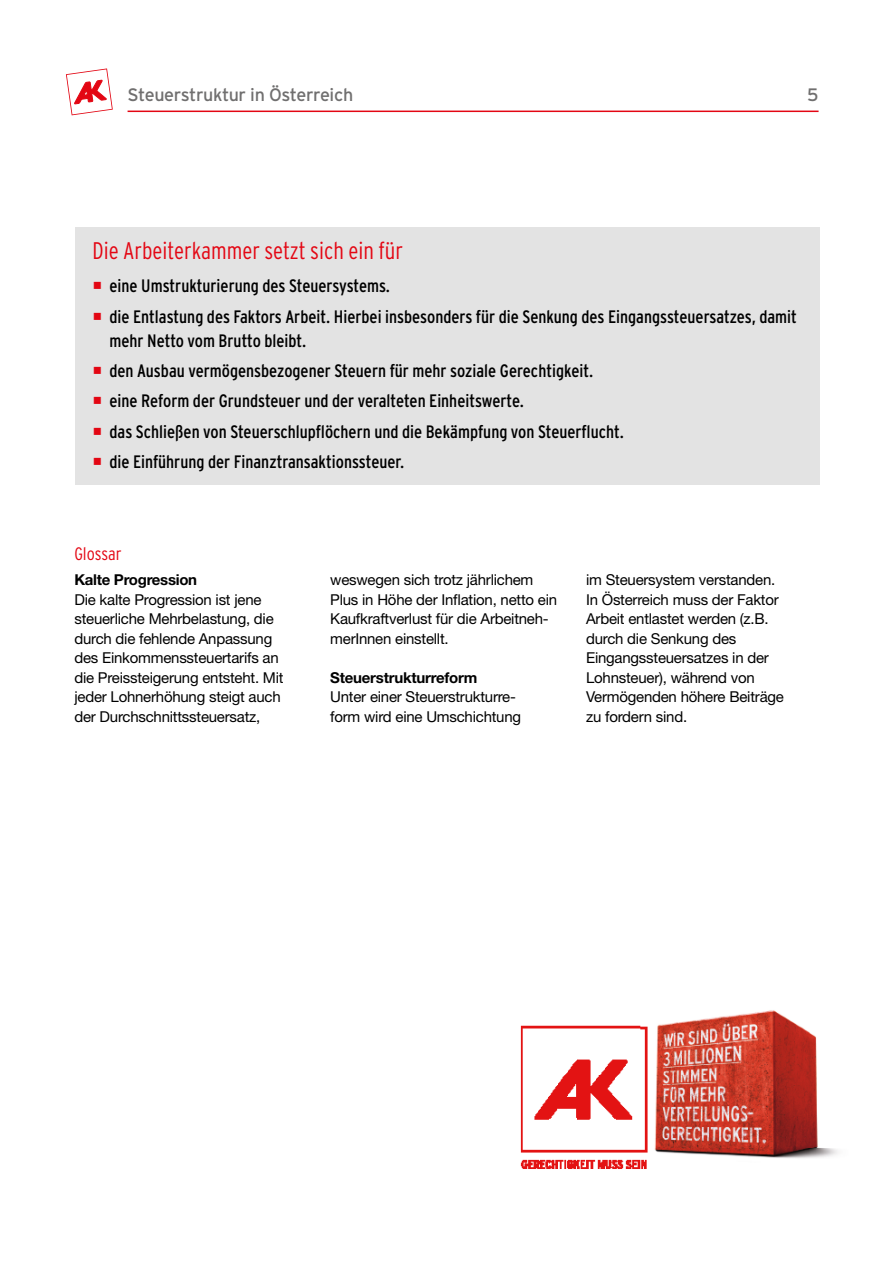
<style>
.page{position:relative;width:893px;height:1263px;background:#fff}
.page>*{position:absolute;margin:0;border:0;box-sizing:border-box;transform-origin:0 0}
.t1{font:300 condensed 24px "Interstate";color:#e30613}
.t2{font:condensed 18px/24px "Interstate";color:#000}
.t3{font:18px "Interstate";letter-spacing:-.02em;color:#706f6f}
.t4{font:300 condensed 18px "Interstate";color:#e30613}
.t5{font:15px/19.5px "Helvetica Neue LT Pro";letter-spacing:-.015em;color:#000}
.t6{font:700 15px "Helvetica Neue LT Pro";letter-spacing:-.015em;color:#000}
.s1{color:#e30613}
</style>
<div class="page">
<hr style="left:128px;top:111px;width:691px;height:1px;background:#e30613">
<svg style="left:66px;top:68px;width:47px;height:47px"></svg>
<div style="left:75px;top:227px;width:745px;height:258px;background:#e3e3e3"></div>
<img style="left:520px;top:1010px;width:318px;height:159px">
<p class="t3" style="left:128px;top:84px;width:227px">Steuerstruktur in Österreich</p>
<p class="t3" style="left:807px;top:84px;width:13px">5</p>
<h1 class="t1" style="left:92px;top:237px;width:312px">Die Arbeiterkammer setzt sich ein für</h1>
<p class="t2" style="left:92px;top:274px;width:299px"><span class="s1">○</span> eine Umstrukturierung des Steuersystems.</p>
<p class="t2" style="left:109px;top:304px;width:689px;text-indent:-17px"><span class="s1">○</span> die Entlastung des Faktors Arbeit. Hierbei insbesonders für die Senkung des Eingangssteuersatzes, damit mehr Netto vom Brutto bleibt.</p>
<p class="t2" style="left:92px;top:358px;width:502px"><span class="s1">○</span> den Ausbau vermögensbezogener Steuern für mehr soziale Gerechtigkeit.</p>
<p class="t2" style="left:92px;top:389px;width:433px"><span class="s1">○</span> eine Reform der Grundsteuer und der veralteten Einheitswerte.</p>
<p class="t2" style="left:92px;top:419px;width:533px"><span class="s1">○</span> das Schließen von Steuerschlupflöchern und die Bekämpfung von Steuerflucht.</p>
<p class="t2" style="left:92px;top:450px;width:313px"><span class="s1">○</span> die Einführung der Finanztransaktionssteuer.</p>
<p class="t4" style="left:74px;top:543px;width:49px">Glossar</p>
<p class="t6" style="left:74px;top:570px;width:124px">Kalte Progression</p>
<p class="t5" style="left:74px;top:589px;width:211px">Die kalte Progression ist jene steuerliche Mehrbelastung, die durch die fehlende Anpassung des Einkommenssteuertarifs an die Preissteigerung entsteht. Mit jeder Lohnerhöhung steigt auch der Durchschnittssteuersatz,</p>
<p class="t5" style="left:330px;top:570px;width:228px">weswegen sich trotz jährlichem<br>Plus in Höhe der Inflation, netto ein<br>Kaufkraftverlust für die Arbeitneh&shy;merInnen einstellt.</p>
<p class="t6" style="left:330px;top:668px;width:149px">Steuerstrukturreform</p>
<p class="t5" style="left:330px;top:687px;width:192px">Unter einer Steuerstrukturre&shy;form wird eine Umschichtung</p>
<p class="t5" style="left:586px;top:570px;width:199px">im Steuersystem verstanden.<br>In Österreich muss der Faktor<br>Arbeit entlastet werden (z.B. durch die Senkung des<br>Eingangssteuersatzes in der<br>Lohnsteuer), während von<br>Vermögenden höhere Beiträge zu fordern sind.</p>
</div>
